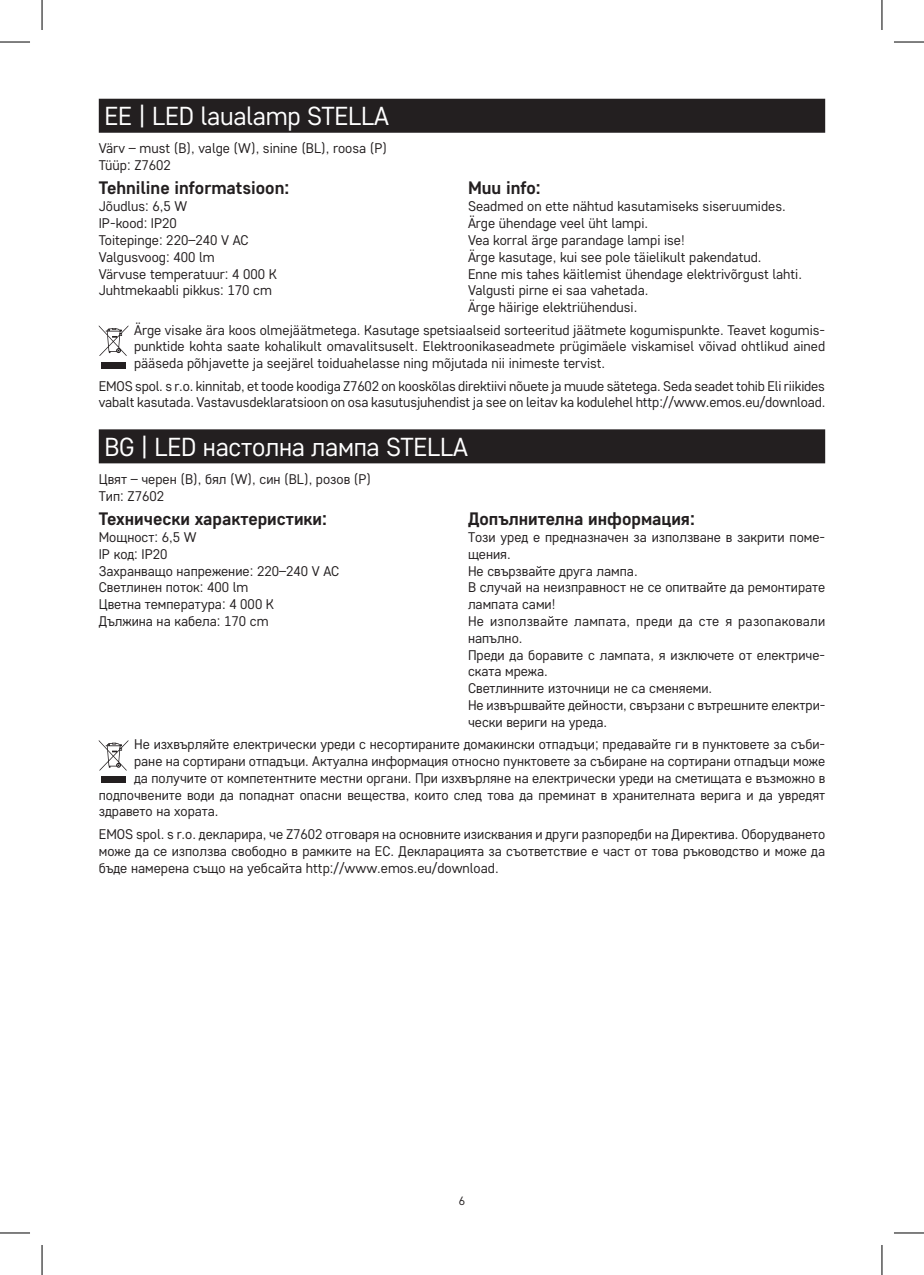
<style>
.page{position:relative;width:924px;height:1275px;background:#fff}
.page>*{position:absolute;margin:0;border:0;box-sizing:border-box;transform-origin:0 0}
.t1{font:26px "Core Sans D35";letter-spacing:-.01em;color:#fff}
.t2{font:700 18px "Core Sans D55";color:#231f20}
.t3{font:14px/16.8px "Core Sans D35";color:#231f20}
.t4{font:12px "Core Sans D35";color:#231f20}
</style>
<div class="page">
<div style="left:99px;top:99px;width:725px;height:34px;background:#231f20"></div>
<div style="left:99px;top:429px;width:725px;height:34px;background:#231f20"></div>
<svg style="left:99px;top:325px;width:29px;height:31px"></svg>
<div style="left:101px;top:362px;width:25px;height:6px;background:#231f20"></div>
<svg style="left:99px;top:740px;width:29px;height:30px"></svg>
<div style="left:101px;top:777px;width:25px;height:6px;background:#231f20"></div>
<hr style="left:0;top:42px;width:30px;height:1px;background:#000">
<hr style="left:893px;top:42px;width:30px;height:1px;background:#000">
<hr style="left:0;top:1232px;width:30px;height:1px;background:#000">
<hr style="left:893px;top:1232px;width:30px;height:1px;background:#000">
<hr style="left:42px;top:0;width:1px;height:30px;background:#000">
<hr style="left:42px;top:1245px;width:1px;height:30px;background:#000">
<hr style="left:881px;top:0;width:1px;height:30px;background:#000">
<hr style="left:881px;top:1245px;width:1px;height:30px;background:#000">
<h1 class="t1" style="left:104px;top:99px;width:286px">EE | LED laualamp STELLA</h1>
<p class="t3" style="left:99px;top:139px;width:290px">Värv – must (B), valge (W), sinine (BL), roosa (P)<br>Tüüp: Z7602</p>
<p class="t2" style="left:99px;top:176px;width:192px">Tehniline informatsioon:</p>
<p class="t3" style="left:99px;top:197px;width:179px">Jõudlus: 6,5 W<br>IP-kood: IP20<br>Toitepinge: 220–240 V AC<br>Valgusvoog: 400 lm<br>Värvuse temperatuur: 4 000 K<br>Juhtmekaabli pikkus: 170 cm</p>
<p class="t2" style="left:468px;top:176px;width:74px">Muu info:</p>
<p class="t3" style="left:468px;top:197px;width:335px">Seadmed on ette nähtud kasutamiseks siseruumides.<br>Ärge ühendage veel üht lampi.<br>Vea korral ärge parandage lampi ise!<br>Ärge kasutage, kui see pole täielikult pakendatud.<br>Enne mis tahes käitlemist ühendage elektrivõrgust lahti.<br>Valgusti pirne ei saa vahetada.<br>Ärge häirige elektriühendusi.</p>
<p class="t3" style="left:134px;top:321px;width:692px;text-align:justify">Ärge visake ära koos olmejäätmetega. Kasutage spetsiaalseid sorteeritud jäätmete kogumispunkte. Teavet kogumis&shy;punktide kohta saate kohalikult omavalitsuselt. Elektroonikaseadmete prügimäele viskamisel võivad ohtlikud ained pääseda põhjavette ja seejärel toiduahelasse ning mõjutada nii inimeste tervist.</p>
<p class="t3" style="left:99px;top:377px;width:728px">EMOS spol. s r.o. kinnitab, et toode koodiga Z7602 on kooskõlas direktiivi nõuete ja muude sätetega. Seda seadet tohib Eli riikides vabalt kasutada. Vastavusdeklaratsioon on osa kasutusjuhendist ja see on leitav ka kodulehel http://www.emos.eu/download.</p>
<h1 class="t1" style="left:104px;top:430px;width:365px">BG | LED настолна лампа STELLA</h1>
<p class="t3" style="left:99px;top:470px;width:274px">Цвят – черен (B), бял (W), син (BL), розов (P)<br>Тип: Z7602</p>
<p class="t2" style="left:99px;top:507px;width:230px">Технически характеристики:</p>
<p class="t3" style="left:99px;top:528px;width:242px">Мощност: 6,5 W<br>IP код: IP20<br>Захранващо напрежение: 220–240 V AC<br>Светлинен поток: 400 lm<br>Цветна температура: 4 000 K<br>Дължина на кабела: 170 cm</p>
<p class="t2" style="left:468px;top:507px;width:228px">Допълнителна информация:</p>
<p class="t3" style="left:468px;top:528px;width:359px">Този уред е предназначен за използване в закрити поме&shy;щения.<br>Не свързвайте друга лампа.<br>В случай на неизправност не се опитвайте да ремонтирате лампата сами!<br>Не използвайте лампата, преди да сте я разопаковали напълно.<br>Преди да боравите с лампата, я изключете от електриче&shy;ската мрежа.<br>Светлинните източници не са сменяеми.<br>Не извършвайте дейности, свързани с вътрешните електри&shy;чески вериги на уреда.</p>
<p class="t3" style="left:134px;top:735px;width:692px">Не изхвърляйте електрически уреди с несортираните домакински отпадъци; предавайте ги в пунктовете за съби-</p>
<p class="t3" style="left:134px;top:752px;width:692px">ране на сортирани отпадъци. Актуална информация относно пунктовете за събиране на сортирани отпадъци може</p>
<p class="t3" style="left:134px;top:769px;width:692px">да получите от компетентните местни органи. При изхвърляне на електрически уреди на сметищата е възможно в</p>
<p class="t3" style="left:99px;top:786px;width:727px">подпочвените води да попаднат опасни вещества, които след това да преминат в хранителната верига и да увредят</p>
<p class="t3" style="left:99px;top:802px;width:121px">здравето на хората.</p>
<p class="t3" style="left:99px;top:825px;width:727px;text-align:justify">EMOS spol. s r.o. декларира, че Z7602 отговаря на основните изисквания и други разпоредби на Директива. Оборудването може да се използва свободно в рамките на ЕС. Декларацията за съответствие е част от това ръководство и може да бъде намерена също на уебсайта http://www.emos.eu/download.</p>
<p class="t4" style="left:458px;top:1192px;width:8px">6</p>
</div>
